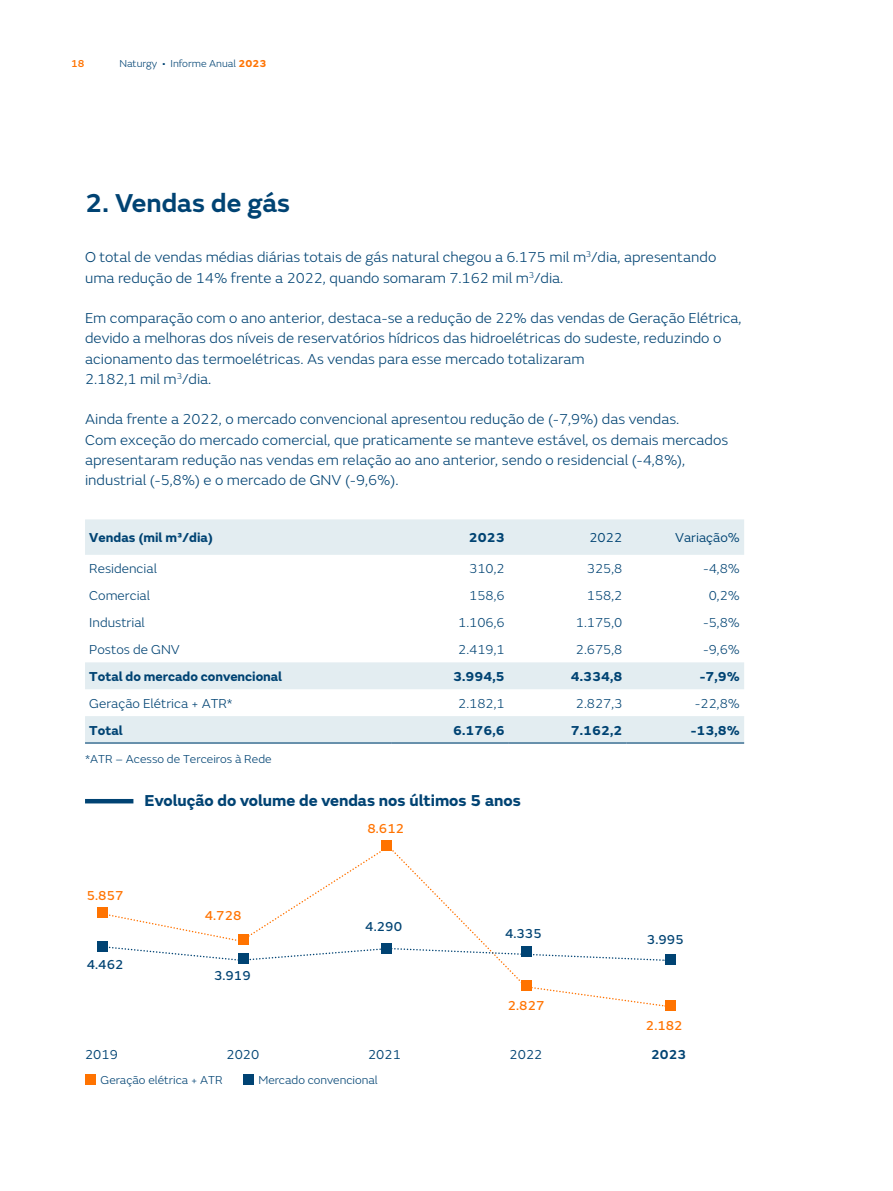
<style>
.page{position:relative;width:893px;height:1191px;background:#fff}
.page>*{position:absolute;margin:0;border:0;box-sizing:border-box;transform-origin:0 0}
.t1{font:600 27px "FS Emeric";color:#004373}
.t2{font:700 16.5px "FS Emeric";color:#004373}
.t3{font:300 15px/20.2px "FS Emeric";color:#004373}
.t4{font:300 13.5px "FS Emeric";color:#004373}
.t5{font:700 13.5px "FS Emeric";color:#004373}
.t6{font:13.5px "FS Emeric";color:#004373}
.t7{font:13.5px "FS Emeric Core";color:#004373}
.t8{font:13.5px "FS Emeric Core";color:#ff7300}
.t9{font:600 13.5px "FS Emeric";color:#004373}
.t10{font:300 12px "FS Emeric";color:#004373}
.t11{font:300 10.5px "FS Emeric";color:#004373}
.t12{font:500 10.5px "FS Emeric";color:#ff7300}
.s1{font-weight:700;color:#ff7300}
</style>
<div class="page">
<hr style="left:85px;top:799px;width:48px;height:4px;background:#004373">
<svg style="left:85px;top:519px;width:659px;height:223px"></svg>
<hr style="left:85px;top:742px;width:306px;height:1px;background:#004373">
<hr style="left:391px;top:742px;width:118px;height:1px;background:#004373">
<hr style="left:509px;top:742px;width:117px;height:1px;background:#004373">
<hr style="left:626px;top:742px;width:118px;height:1px;background:#004373">
<svg style="left:101px;top:845px;width:565px;height:162px"></svg>
<div style="left:97px;top:941px;width:11px;height:10px;background:#004373"></div>
<div style="left:238px;top:953px;width:10px;height:10px;background:#004373"></div>
<div style="left:381px;top:943px;width:10px;height:10px;background:#004373"></div>
<div style="left:666px;top:954px;width:10px;height:10px;background:#004373"></div>
<div style="left:521px;top:946px;width:10px;height:10px;background:#004373"></div>
<div style="left:97px;top:907px;width:11px;height:10px;background:#ff7300"></div>
<div style="left:85px;top:1074px;width:10px;height:10px;background:#ff7300"></div>
<div style="left:243px;top:1074px;width:10px;height:10px;background:#004373"></div>
<div style="left:381px;top:840px;width:10px;height:10px;background:#ff7300"></div>
<div style="left:666px;top:1000px;width:10px;height:11px;background:#ff7300"></div>
<div style="left:521px;top:980px;width:10px;height:10px;background:#ff7300"></div>
<div style="left:238px;top:934px;width:10px;height:11px;background:#ff7300"></div>
<p class="t12" style="left:71px;top:56px;width:15px">18</p>
<p class="t11" style="left:119px;top:57px;width:148px">Naturgy • Informe Anual <span class="s1">2023</span></p>
<h1 class="t1" style="left:85px;top:182px;width:207px">2. Vendas de gás</h1>
<p class="t3" style="left:85px;top:246px;width:633px">O total de vendas médias diárias totais de gás natural chegou a 6.175 mil m<sup>3</sup>/dia, apresentando uma redução de 14% frente a 2022, quando somaram 7.162 mil m<sup>3</sup>/dia.</p>
<p class="t3" style="left:85px;top:307px;width:658px">Em comparação com o ano anterior, destaca-se a redução de 22% das vendas de Geração Elétrica, devido a melhoras dos níveis de reservatórios hídricos das hidroelétricas do sudeste, reduzindo o acionamento das termoelétricas. As vendas para esse mercado totalizaram<br>2.182,1 mil m<sup>3</sup>/dia.</p>
<p class="t3" style="left:85px;top:408px;width:645px">Ainda frente a 2022, o mercado convencional apresentou redução de (-7,9%) das vendas.<br>Com exceção do mercado comercial, que praticamente se manteve estável, os demais mercados apresentaram redução nas vendas em relação ao ano anterior, sendo o residencial (-4,8%), industrial (-5,8%) e o mercado de GNV (-9,6%).</p>
<p class="t5" style="left:89px;top:527px;width:125px">Vendas (mil m³/dia)</p>
<p class="t5" style="left:469px;top:527px;width:37px">2023</p>
<p class="t6" style="left:589px;top:528px;width:34px">2022</p>
<p class="t6" style="left:675px;top:528px;width:66px">Variação%</p>
<p class="t4" style="left:89px;top:559px;width:69px">Residencial</p>
<p class="t4" style="left:469px;top:559px;width:37px">310,2</p>
<p class="t4" style="left:587px;top:559px;width:37px">325,8</p>
<p class="t4" style="left:703px;top:559px;width:38px">-4,8%</p>
<p class="t4" style="left:89px;top:586px;width:62px">Comercial</p>
<p class="t4" style="left:469px;top:586px;width:37px">158,6</p>
<p class="t4" style="left:587px;top:586px;width:37px">158,2</p>
<p class="t4" style="left:709px;top:586px;width:33px">0,2%</p>
<p class="t4" style="left:89px;top:613px;width:57px">Industrial</p>
<p class="t4" style="left:458px;top:613px;width:48px">1.106,6</p>
<p class="t4" style="left:576px;top:613px;width:48px">1.175,0</p>
<p class="t4" style="left:703px;top:613px;width:38px">-5,8%</p>
<p class="t4" style="left:89px;top:640px;width:92px">Postos de GNV</p>
<p class="t4" style="left:458px;top:640px;width:48px">2.419,1</p>
<p class="t4" style="left:576px;top:640px;width:48px">2.675,8</p>
<p class="t4" style="left:703px;top:640px;width:38px">-9,6%</p>
<p class="t5" style="left:89px;top:665px;width:194px">Total do mercado convencional</p>
<p class="t5" style="left:453px;top:665px;width:53px">3.994,5</p>
<p class="t5" style="left:571px;top:665px;width:53px">4.334,8</p>
<p class="t5" style="left:700px;top:665px;width:42px">-7,9%</p>
<p class="t4" style="left:89px;top:694px;width:145px">Geração Elétrica + ATR*</p>
<p class="t4" style="left:458px;top:694px;width:48px">2.182,1</p>
<p class="t4" style="left:576px;top:694px;width:48px">2.827,3</p>
<p class="t4" style="left:695px;top:694px;width:47px">-22,8%</p>
<p class="t5" style="left:89px;top:719px;width:35px">Total</p>
<p class="t5" style="left:453px;top:719px;width:53px">6.176,6</p>
<p class="t5" style="left:571px;top:719px;width:53px">7.162,2</p>
<p class="t5" style="left:691px;top:719px;width:51px">-13,8%</p>
<p class="t10" style="left:85px;top:751px;width:188px">*ATR – Acesso de Terceiros à Rede</p>
<p class="t2" style="left:145px;top:787px;width:378px">Evolução do volume de vendas nos últimos 5 anos</p>
<p class="t8" style="left:87px;top:885px;width:38px">5.857</p>
<p class="t7" style="left:87px;top:954px;width:38px">4.462</p>
<p class="t8" style="left:205px;top:905px;width:38px">4.728</p>
<p class="t7" style="left:214px;top:966px;width:38px">3.919</p>
<p class="t8" style="left:367px;top:818px;width:38px">8.612</p>
<p class="t7" style="left:365px;top:916px;width:38px">4.290</p>
<p class="t7" style="left:505px;top:923px;width:38px">4.335</p>
<p class="t8" style="left:508px;top:995px;width:38px">2.827</p>
<p class="t7" style="left:647px;top:929px;width:38px">3.995</p>
<p class="t8" style="left:646px;top:1015px;width:38px">2.182</p>
<p class="t6" style="left:85px;top:1045px;width:34px">2019</p>
<p class="t6" style="left:227px;top:1045px;width:34px">2020</p>
<p class="t6" style="left:368px;top:1045px;width:34px">2021</p>
<p class="t6" style="left:510px;top:1045px;width:34px">2022</p>
<p class="t9" style="left:651px;top:1044px;width:37px">2023</p>
<p class="t10" style="left:101px;top:1071px;width:124px">Geração elétrica + ATR</p>
<p class="t10" style="left:259px;top:1071px;width:121px">Mercado convencional</p>
</div>
